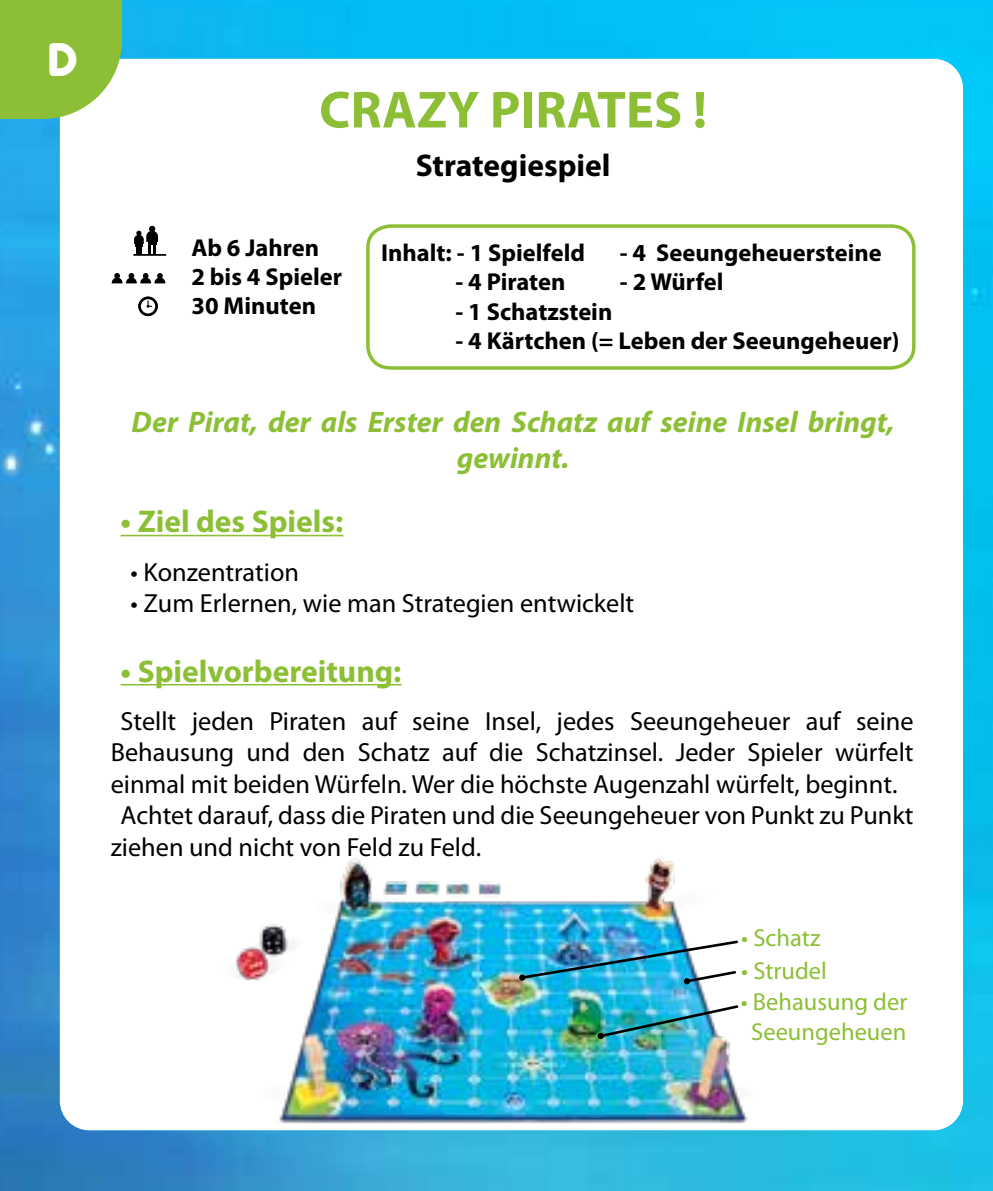
<style>
.page{position:relative;width:993px;height:1191px;background:#fff}
.page>*{position:absolute;margin:0;border:0;box-sizing:border-box;transform-origin:0 0}
.t1{font:700 52.5px "Myriad Pro";color:#8cbf35}
.t2{font:49px "Maagkramp";color:#fff}
.t3{font:700 31.5px "Myriad Pro";color:#8cbf35}
.t4{font:700 31.5px "Myriad Pro";color:#000}
.t5{font:italic 700 29.75px/35.7px "Myriad Pro";color:#8cbf35;text-align:center}
.t6{font:26.25px "Myriad Pro";color:#000}
.t7{font:700 24.5px/29.4px "Myriad Pro";color:#000}
.t8{font:24.5px/29.4px "Myriad Pro";color:#8cbf35;text-align:center}
</style>
<div class="page">
<img style="left:0;top:0;width:992px;height:1191px">
<svg style="left:0;top:0;width:122px;height:119px;background:#96c447"></svg>
<hr style="left:121px;top:535px;width:222px;height:1px;background:#8cbf35">
<hr style="left:121px;top:684px;width:280px;height:1px;background:#8cbf35">
<svg style="left:112px;top:273px;width:53px;height:10px"></svg>
<svg style="left:134px;top:226px;width:24px;height:28px"></svg>
<div style="left:148px;top:237px;width:8px;height:8px;background:#000"></div>
<hr style="left:133px;top:254px;width:33px;height:2px;background:#000">
<svg style="left:139px;top:298px;width:17px;height:17px"></svg>
<div style="left:138px;top:296px;width:20px;height:20px;border:3px solid #000;border-radius:50%"></div>
<svg style="left:146px;top:300px;width:6px;height:8px"></svg>
<div style="left:366px;top:224px;width:549px;height:146px;border:4px solid #8cbf35;border-radius:22px"></div>
<img style="left:202px;top:832px;width:602px;height:309px">
<img style="left:519px;top:939px;width:220px;height:45px">
<div style="left:683px;top:978px;width:7px;height:6px;background:#000;border-radius:50%"></div>
<img style="left:597px;top:1003px;width:142px;height:36px">
<svg style="left:597px;top:1032px;width:6px;height:7px"></svg>
<h2 class="t2" style="left:47px;top:38px;width:33px">D</h2>
<h1 class="t1" style="left:319px;top:76px;width:389px">CRAZY PIRATES !</h1>
<p class="t4" style="left:415px;top:145px;width:196px">Strategiespiel</p>
<p class="t7" style="left:191px;top:232px;width:152px">Ab 6 Jahren<br>2 bis 4 Spieler<br>30 Minuten</p>
<p class="t7" style="left:381px;top:237px;width:205px">Inhalt: - 1 Spielfeld</p>
<p class="t7" style="left:619px;top:237px;width:263px">- 4 Seeungeheuersteine</p>
<p class="t7" style="left:455px;top:267px;width:112px">- 4 Piraten</p>
<p class="t7" style="left:619px;top:267px;width:105px">- 2 Würfel</p>
<p class="t7" style="left:455px;top:296px;width:158px">- 1 Schatzstein</p>
<p class="t7" style="left:455px;top:325px;width:445px">- 4 Kärtchen (= Leben der Seeungeheuer)</p>
<p class="t5" style="left:131px;top:403px;width:764px">Der Pirat, der als Erster den Schatz auf seine Insel bringt, gewinnt.</p>
<p class="t3" style="left:121px;top:501px;width:224px">• Ziel des Spiels:</p>
<p class="t6" style="left:130px;top:556px;width:170px">• Konzentration</p>
<p class="t6" style="left:130px;top:587px;width:505px">• Zum Erlernen, wie man Strategien entwickelt</p>
<p class="t3" style="left:121px;top:650px;width:282px">• Spielvorbereitung:</p>
<p class="t6" style="left:121px;top:705px;width:794px">Stellt jeden Piraten auf seine Insel, jedes Seeungeheuer auf seine</p>
<p class="t6" style="left:111px;top:736px;width:804px">Behausung und den Schatz auf die Schatzinsel. Jeder Spieler würfelt</p>
<p class="t6" style="left:111px;top:768px;width:788px">einmal mit beiden Würfeln. Wer die höchste Augenzahl würfelt, beginnt.</p>
<p class="t6" style="left:121px;top:799px;width:794px">Achtet darauf, dass die Piraten und die Seeungeheuer von Punkt zu Punkt</p>
<p class="t6" style="left:111px;top:831px;width:372px">ziehen und nicht von Feld zu Feld.</p>
<p class="t8" style="left:741px;top:922px;width:81px">• Schatz</p>
<p class="t8" style="left:741px;top:956px;width:87px">• Strudel</p>
<p class="t8" style="left:740px;top:987px;width:168px">• Behausung der<br>Seeungeheuen</p>
</div>
